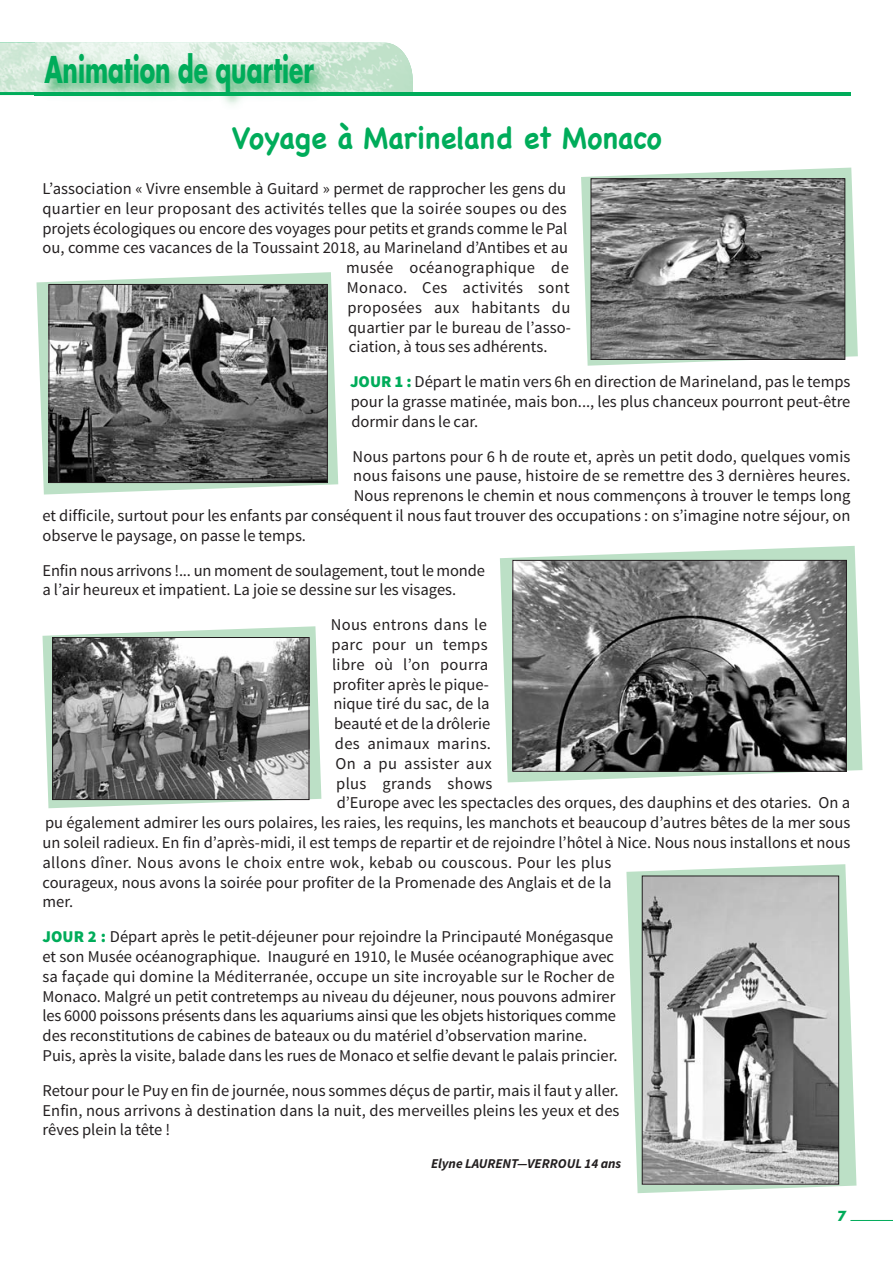
<style>
.page{position:relative;width:893px;height:1263px;background:#fff}
.page>*{position:absolute;margin:0;border:0;box-sizing:border-box;transform-origin:0 0}
.t1{font:700 36px "Futura";color:#00ac5a;scale:.65 1}
.t2{font:700 30px "Chalkboard";color:#00ac5a;scale:.95 1}
.t3{font:16.5px/19.8px "Source Sans Pro";color:#231f20;text-align:justify}
.t4{font:16.5px "Source Sans Pro";letter-spacing:.02em;color:#231f20}
.t5{font:italic 700 13.5px "Source Sans Pro";color:#231f20}
.t6{font:700 13.5px "Futura";color:#00ac5a}
.s1{font-weight:900;color:#00ac5a}
</style>
<div class="page">
<img style="left:0;top:43px;width:35px;height:49px">
<hr style="left:0;top:92px;width:851px;height:3px;background:#00ac5a">
<hr style="left:850px;top:1220px;width:43px;height:1px;background:#00ac5a">
<svg style="left:37px;top:272px;width:301px;height:222px;fill:#bce0c6"></svg>
<img style="left:51px;top:286px;width:275px;height:195px">
<div style="left:49px;top:284px;width:279px;height:199px;border:1px solid #231f20"></div>
<svg style="left:581px;top:168px;width:277px;height:198px;fill:#bce0c6"></svg>
<img style="left:593px;top:180px;width:250px;height:178px">
<div style="left:591px;top:178px;width:254px;height:182px;border:1px solid #231f20"></div>
<svg style="left:43px;top:626px;width:278px;height:182px;fill:#bce0c6"></svg>
<img style="left:54px;top:639px;width:253px;height:159px">
<div style="left:52px;top:637px;width:257px;height:163px;border:1px solid #231f20"></div>
<svg style="left:626px;top:864px;width:230px;height:329px;fill:#bce0c6"></svg>
<img style="left:644px;top:878px;width:193px;height:304px">
<div style="left:642px;top:876px;width:197px;height:308px;border:1px solid #231f20"></div>
<svg style="left:500px;top:546px;width:362px;height:236px;fill:#bce0c6"></svg>
<img style="left:514px;top:562px;width:331px;height:208px">
<div style="left:512px;top:560px;width:335px;height:212px;border:1px solid #231f20"></div>
<img style="left:35px;top:42px;width:353px;height:1px">
<img style="left:35px;top:43px;width:378px;height:49px">
<img style="left:35px;top:95px;width:816px;height:10px">
<h1 class="t1" style="left:44px;top:54px;width:416px">Animation de quartier</h1>
<h2 class="t2" style="left:232px;top:127px;width:454px">Voyage à Marineland et Monaco</h2>
<p class="t3" style="left:43px;top:180px;width:525px">L’association « Vivre ensemble à Guitard » permet de rapprocher les gens du</p>
<p class="t3" style="left:43px;top:200px;width:526px">quartier en leur proposant des activités telles que la soirée soupes ou des</p>
<p class="t3" style="left:43px;top:220px;width:526px">projets écologiques ou encore des voyages pour petits et grands comme le Pal</p>
<p class="t3" style="left:43px;top:239px;width:527px">ou, comme ces vacances de la Toussaint 2018, au Marineland d’Antibes et au</p>
<p class="t4" style="left:346px;top:261px;width:224px">musée océanographique de</p>
<p class="t4" style="left:347px;top:281px;width:224px">Monaco. Ces activités sont</p>
<p class="t4" style="left:347px;top:301px;width:224px">proposées aux habitants du</p>
<p class="t3" style="left:348px;top:319px;width:224px">quartier par le bureau de l’asso-</p>
<p class="t3" style="left:349px;top:338px;width:200px">ciation, à tous ses adhérents.</p>
<p class="t3" style="left:350px;top:373px;width:502px"><span class="s1">JOUR 1 :</span> Départ le matin vers 6h en direction de Marineland, pas le temps pour la grasse matinée, mais bon..., les plus chanceux pourront peut-être dormir dans le car.</p>
<p class="t3" style="left:353px;top:448px;width:499px">Nous partons pour 6 h de route et, après un petit dodo, quelques vomis</p>
<p class="t3" style="left:353px;top:467px;width:499px">nous faisons une pause, histoire de se remettre des 3 dernières heures.</p>
<p class="t3" style="left:354px;top:487px;width:498px">Nous reprenons le chemin et nous commençons à trouver le temps long</p>
<p class="t3" style="left:43px;top:507px;width:809px">et difficile, surtout pour les enfants par conséquent il nous faut trouver des occupations : on s’imagine notre séjour, on</p>
<p class="t3" style="left:43px;top:527px;width:265px">observe le paysage, on passe le temps.</p>
<p class="t3" style="left:43px;top:562px;width:444px">Enfin nous arrivons !... un moment de soulagement, tout le monde a l’air heureux et impatient. La joie se dessine sur les visages.</p>
<p class="t4" style="left:331px;top:618px;width:158px">Nous entrons dans le</p>
<p class="t4" style="left:331px;top:638px;width:158px">parc pour un temps</p>
<p class="t4" style="left:332px;top:658px;width:158px">libre où l’on pourra</p>
<p class="t3" style="left:333px;top:676px;width:158px">profiter après le pique-</p>
<p class="t3" style="left:333px;top:695px;width:158px">nique tiré du sac, de la</p>
<p class="t3" style="left:334px;top:715px;width:158px">beauté et de la drôlerie</p>
<p class="t4" style="left:335px;top:737px;width:158px">des animaux marins.</p>
<p class="t4" style="left:336px;top:757px;width:158px">On a pu assister aux</p>
<p class="t4" style="left:336px;top:777px;width:158px">plus grands shows</p>
<p class="t3" style="left:337px;top:794px;width:515px">d’Europe avec les spectacles des orques, des dauphins et des otaries. On a</p>
<p class="t3" style="left:45px;top:814px;width:807px">pu également admirer les ours polaires, les raies, les requins, les manchots et beaucoup d’autres bêtes de la mer sous</p>
<p class="t3" style="left:43px;top:834px;width:809px">un soleil radieux. En fin d’après-midi, il est temps de repartir et de rejoindre l’hôtel à Nice. Nous nous installons et nous</p>
<p class="t4" style="left:43px;top:856px;width:570px">allons dîner. Nous avons le choix entre wok, kebab ou couscous. Pour les plus</p>
<p class="t3" style="left:43px;top:874px;width:570px">courageux, nous avons la soirée pour profiter de la Promenade des Anglais et de la</p>
<p class="t3" style="left:43px;top:893px;width:32px">mer.</p>
<p class="t3" style="left:43px;top:928px;width:577px;text-align:left"><span class="s1">JOUR 2 :</span> Départ après le petit-déjeuner pour rejoindre la Principauté Monégasque et son Musée océanographique. Inauguré en 1910, le Musée océanographique avec sa façade qui domine la Méditerranée, occupe un site incroyable sur le Rocher de Monaco. Malgré un petit contretemps au niveau du déjeuner, nous pouvons admirer les 6000 poissons présents dans les aquariums ainsi que les objets historiques comme des reconstitutions de cabines de bateaux ou du matériel d’observation marine.<br>Puis, après la visite, balade dans les rues de Monaco et selfie devant le palais princier.</p>
<p class="t3" style="left:43px;top:1082px;width:578px">Retour pour le Puy en fin de journée, nous sommes déçus de partir, mais il faut y aller.<br>Enfin, nous arrivons à destination dans la nuit, des merveilles pleins les yeux et des rêves plein la tête !</p>
<p class="t5" style="left:431px;top:1158px;width:192px">Elyne LAURENT—VERROUL 14 ans</p>
<p class="t6" style="left:838px;top:1210px;width:11px">7</p>
</div>
